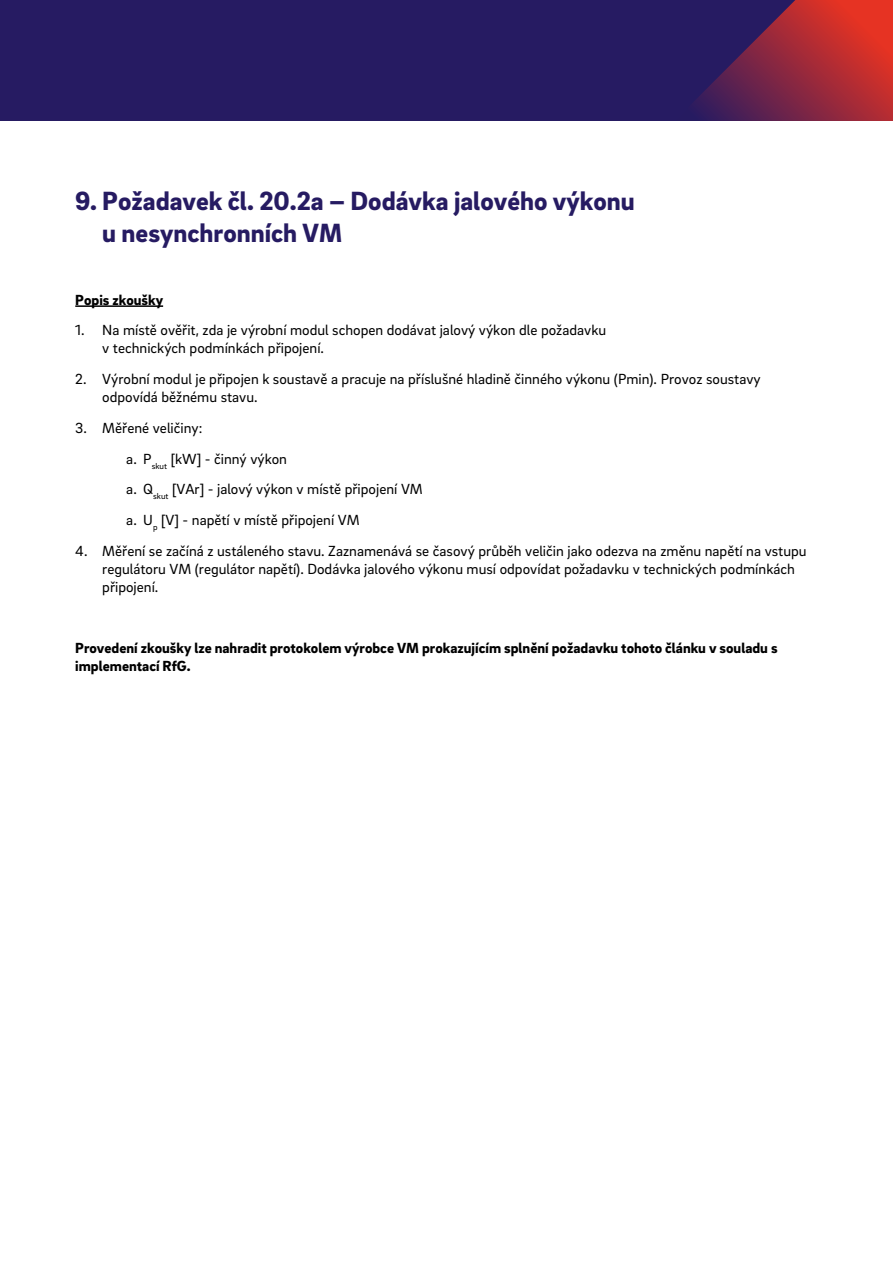
<style>
.page{position:relative;width:893px;height:1263px;background:#fff}
.page>*{position:absolute;margin:0;border:0;box-sizing:border-box;transform-origin:0 0}
.t1{font:900 27px/32.4px "EON Brix Sans";color:#261b62}
.t2{font:15px/18px "EON Brix Sans";color:#000}
.t3{font:900 15px/18px "EON Brix Sans";color:#000}
</style>
<div class="page">
<div style="left:0;top:0;width:892px;height:121px;background:#261b62"></div>
<svg style="left:694px;top:0;width:198px;height:121px"></svg>
<hr style="left:75px;top:305px;width:88px;height:2px;background:#000">
<h1 class="t1" style="left:102px;top:183px;width:534px;text-indent:-27px">9. Požadavek čl. 20.2a – Dodávka jalového výkonu u nesynchronních VM</h1>
<p class="t3" style="left:75px;top:290px;width:89px">Popis zkoušky</p>
<p class="t2" style="left:102px;top:321px;width:505px;text-indent:-27px">1. Na místě ověřit, zda je výrobní modul schopen dodávat jalový výkon dle požadavku v technických podmínkách připojení.</p>
<p class="t2" style="left:102px;top:369px;width:660px;text-indent:-27px">2. Výrobní modul je připojen k soustavě a pracuje na příslušné hladině činného výkonu (Pmin). Provoz soustavy odpovídá běžnému stavu.</p>
<p class="t2" style="left:126px;top:412px;width:298px;line-height:30.8px;text-indent:-51px">3. Měřené veličiny:<br>a. P<sub>skut</sub> [kW] - činný výkon<br>a. Q<sub>skut</sub> [VAr] - jalový výkon v místě připojení VM a. U<sub>p</sub> [V] - napětí v místě připojení VM</p>
<p class="t2" style="left:102px;top:541px;width:706px;text-indent:-27px">4. Měření se začíná z ustáleného stavu. Zaznamenává se časový průběh veličin jako odezva na změnu napětí na vstupu regulátoru VM (regulátor napětí). Dodávka jalového výkonu musí odpovídat požadavku v technických podmínkách připojení.</p>
<p class="t3" style="left:75px;top:639px;width:704px">Provedení zkoušky lze nahradit protokolem výrobce VM prokazujícím splnění požadavku tohoto článku v souladu s implementací RfG.</p>
</div>
